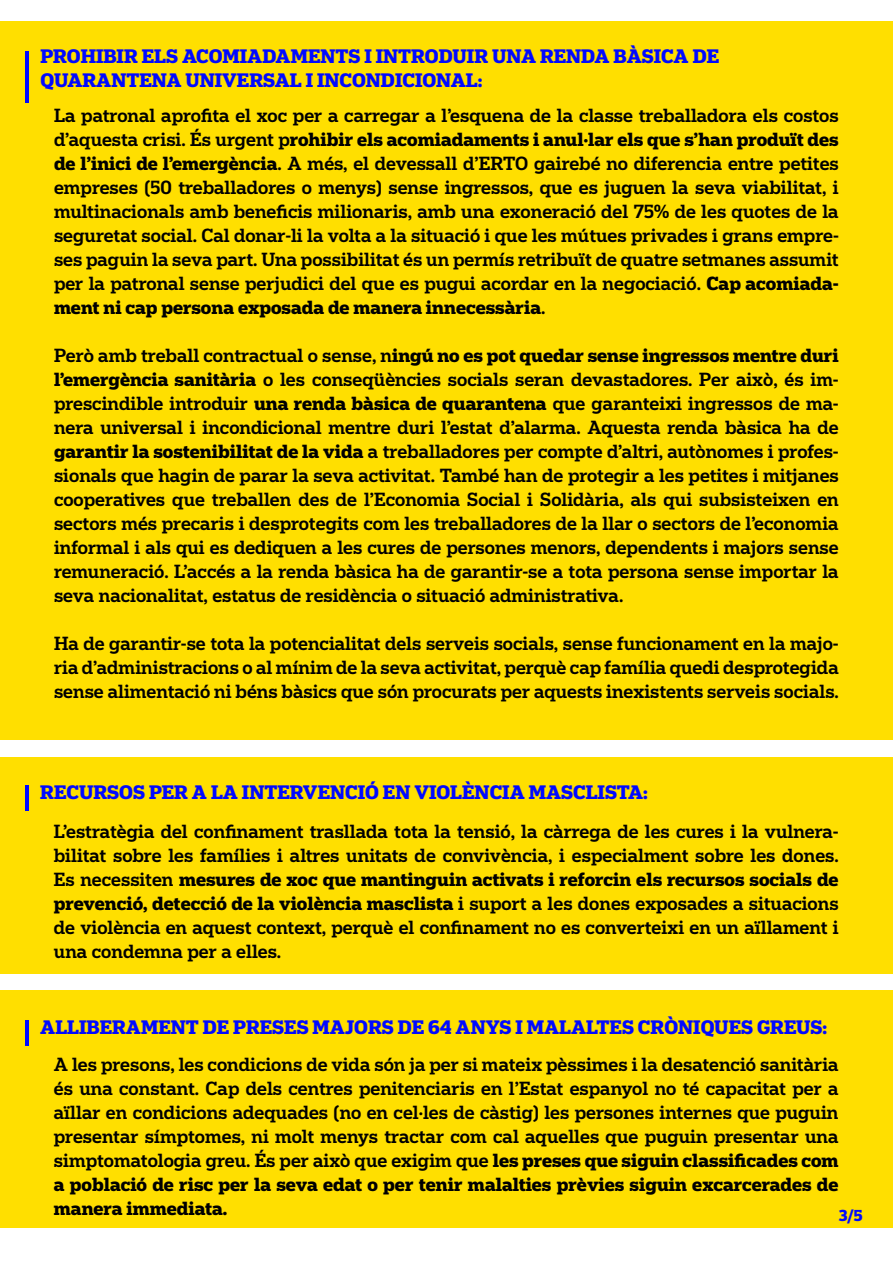
<style>
.page{position:relative;width:893px;height:1263px;background:#fff}
.page>*{position:absolute;margin:0;border:0;box-sizing:border-box;transform-origin:0 0}
.t1{font:700 18.45px/24px "Popular";color:#0009ff}
.t2{font:500 18px/24px "Popular";color:#000;text-align:justify}
.t3{font:700 15px "Popular";color:#0009ff}
.s1{font-weight:700}
</style>
<div class="page">
<div style="left:0;top:21px;width:893px;height:719px;background:#ffdf00"></div>
<hr style="left:25px;top:51px;width:4px;height:52px;background:#0009ff">
<div style="left:0;top:758px;width:893px;height:216px;background:#ffdf00"></div>
<div style="left:0;top:990px;width:893px;height:238px;background:#ffdf00"></div>
<hr style="left:25px;top:785px;width:4px;height:25px;background:#0009ff">
<hr style="left:25px;top:1020px;width:4px;height:25px;background:#0009ff">
<p class="t1" style="left:40px;top:43px;width:680px">PROHIBIR ELS ACOMIADAMENTS I INTRODUIR UNA RENDA BÀSICA DE<br>QUARANTENA UNIVERSAL I INCONDICIONAL:</p>
<p class="t2" style="left:54px;top:103px;width:786px">La patronal aprofita el xoc per a carregar a l’esquena de la classe treballadora els costos d’aquesta crisi. És urgent p<span class="s1">rohibir els acomiadaments i anul·lar els que s’han produït des de l’inici de l’emergència</span>. A més, el devessall d’ERTO gairebé no diferencia entre petites empreses (50 treballadores o menys) sense ingressos, que es juguen la seva viabilitat, i multinacionals amb beneficis milionaris, amb una exoneració del 75% de les quotes de la seguretat social. Cal donar-li la volta a la situació i que les mútues privades i grans empre&shy;ses paguin la seva part. Una possibilitat és un permís retribuït de quatre setmanes assumit per la patronal sense perjudici del que es pugui acordar en la negociació. <span class="s1">Cap acomiada&shy;ment ni cap persona exposada de manera innecessària</span>.</p>
<p class="t2" style="left:54px;top:343px;width:786px">Però amb treball contractual o sense, n<span class="s1">ingú no es pot quedar sense ingressos mentre duri l’emergència sanitària</span> o les conseqüències socials seran devastadores. Per això, és im&shy;prescindible introduir <span class="s1">una renda bàsica de quarantena</span> que garanteixi ingressos de ma&shy;nera universal i incondicional mentre duri l’estat d’alarma. Aquesta renda bàsica ha de <span class="s1">garantir la sostenibilitat de la vida</span> a treballadores per compte d’altri, autònomes i profes&shy;sionals que hagin de parar la seva activitat. També han de protegir a les petites i mitjanes cooperatives que treballen des de l’Economia Social i Solidària, als qui subsisteixen en sectors més precaris i desprotegits com les treballadores de la llar o sectors de l’economia informal i als qui es dediquen a les cures de persones menors, dependents i majors sense remuneració. L’accés a la renda bàsica ha de garantir-se a tota persona sense importar la seva nacionalitat, estatus de residència o situació administrativa.</p>
<p class="t2" style="left:54px;top:631px;width:786px">Ha de garantir-se tota la potencialitat dels serveis socials, sense funcionament en la majo&shy;ria d’administracions o al mínim de la seva activitat, perquè cap família quedi desprotegida sense alimentació ni béns bàsics que són procurats per aquests inexistents serveis socials.</p>
<p class="t1" style="left:40px;top:780px;width:609px">RECURSOS PER A LA INTERVENCIÓ EN VIOLÈNCIA MASCLISTA:</p>
<p class="t2" style="left:54px;top:818px;width:786px">L’estratègia del confinament trasllada tota la tensió, la càrrega de les cures i la vulnera&shy;bilitat sobre les famílies i altres unitats de convivència, i especialment sobre les dones.<br>Es necessiten <span class="s1">mesures de xoc que mantinguin activats i reforcin els recursos socials de prevenció, detecció de la violència masclista</span> i suport a les dones exposades a situacions de violència en aquest context, perquè el confinament no es converteixi en un aïllament i una condemna per a elles.</p>
<p class="t1" style="left:40px;top:1015px;width:788px">ALLIBERAMENT DE PRESES MAJORS DE 64 ANYS I MALALTES CRÒNIQUES GREUS:</p>
<p class="t2" style="left:54px;top:1051px;width:786px">A les presons, les condicions de vida són ja per si mateix pèssimes i la desatenció sanitària és una constant. Cap dels centres penitenciaris en l’Estat espanyol no té capacitat per a aïllar en condicions adequades (no en cel·les de càstig) les persones internes que puguin presentar símptomes, ni molt menys tractar com cal aquelles que puguin presentar una simptomatologia greu. És per això que exigim que <span class="s1">les preses que siguin classificades com a població de risc per la seva edat o per tenir malalties prèvies siguin excarcerades de manera immediata.</span></p>
<p class="t3" style="left:839px;top:1205px;width:25px">3/5</p>
</div>
